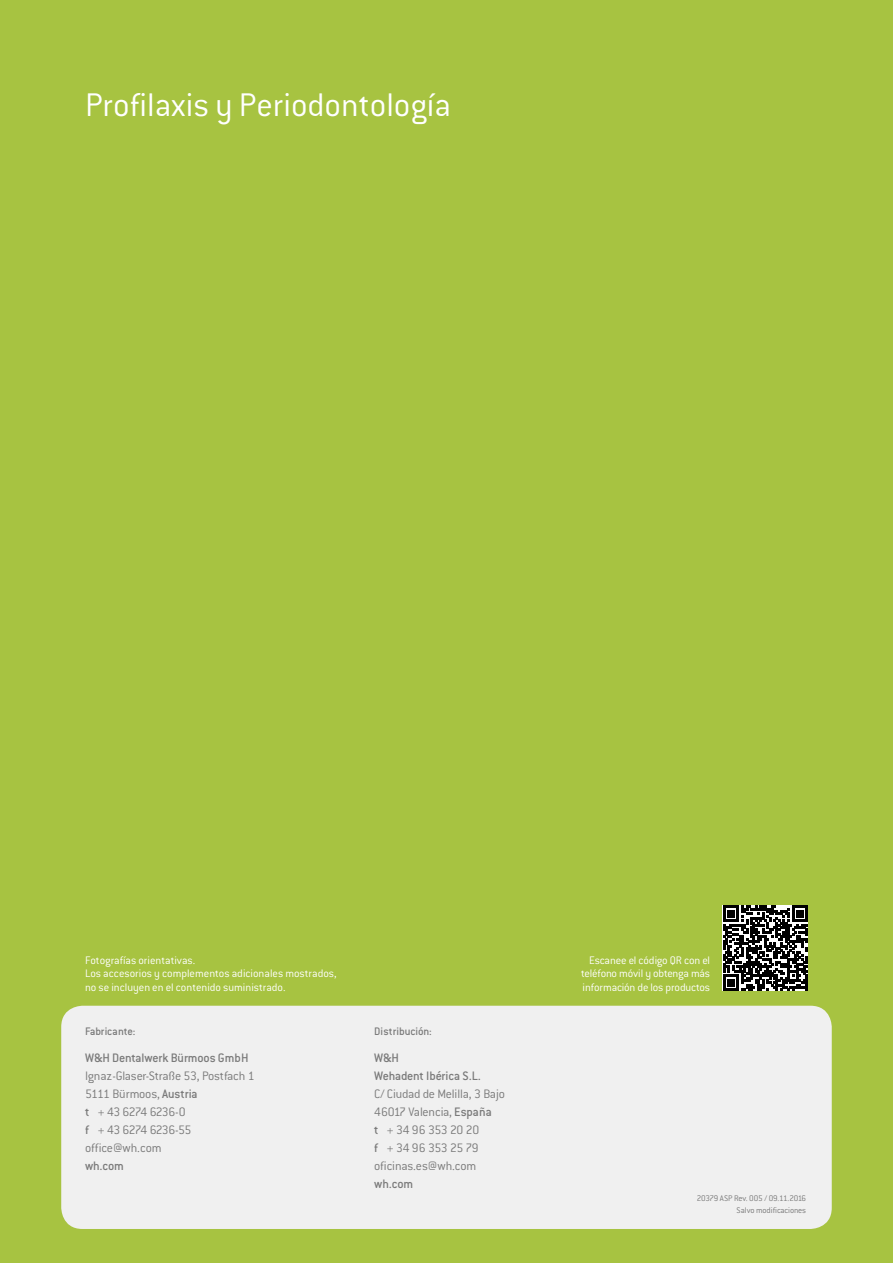
<style>
.page{position:relative;width:893px;height:1263px;background:#a7c341}
.page>*{position:absolute;margin:0;border:0;box-sizing:border-box;transform-origin:0 0}
.t1{font:300 36px "Conduit ITC Pro";color:#fff}
.t2{font:300 13.5px/18px "Conduit ITC Pro";letter-spacing:-.02em;color:#7a7a7a}
.t3{font:500 13.5px/18px "Conduit ITC Pro";letter-spacing:-.015em;color:#7a7a7a}
.t4{font:300 12px/13.5px "Conduit ITC Pro";color:#fff;text-align:justify}
.t5{font:500 12px "Conduit ITC Pro";letter-spacing:-.005em;color:#7a7a7a}
.t6{font:300 9px/12px "Conduit ITC Pro";letter-spacing:-.015em;color:#7a7a7a;text-align:right}
.s1{font-weight:500}
</style>
<div class="page">
<div style="left:61px;top:1006px;width:771px;height:223px;background:#f0f0f0;border-radius:21px"></div>
<svg style="left:723px;top:906px;width:85px;height:85px;background:#565656"></svg>
<h1 class="t1" style="left:85px;top:85px;width:367px">Profilaxis y Periodontología</h1>
<p class="t4" style="left:85px;top:953px;width:253px;text-align:left">Fotografías orientativas.<br>Los accesorios y complementos adicionales mostrados, no se incluyen en el contenido suministrado.</p>
<p class="t5" style="left:85px;top:1025px;width:52px">Fabricante:</p>
<p class="t5" style="left:374px;top:1025px;width:59px">Distribución:</p>
<p class="t3" style="left:85px;top:1049px;width:165px">W&amp;H Dentalwerk Bürmoos GmbH</p>
<p class="t2" style="left:85px;top:1067px;width:171px">Ignaz-Glaser-Straße 53, Postfach 1<br>5111 Bürmoos, <span class="s1">Austria<br>t</span> + 43 6274 6236-0<br><span class="s1">f</span> + 43 6274 6236-55 office@wh.com</p>
<p class="t3" style="left:85px;top:1157px;width:40px">wh.com</p>
<p class="t3" style="left:374px;top:1049px;width:108px">W&amp;H<br>Wehadent Ibérica S.L.</p>
<p class="t2" style="left:374px;top:1085px;width:132px">C/ Ciudad de Melilla, 3 Bajo<br>46017 Valencia, <span class="s1">España<br>t</span> + 34 96 353 20 20<br><span class="s1">f</span> + 34 96 353 25 79 oficinas.es@wh.com</p>
<p class="t3" style="left:374px;top:1175px;width:40px">wh.com</p>
<p class="t4" style="left:581px;top:953px;width:130px;text-indent:8px">Escanee el código QR con el teléfono móvil y obtenga más información de los productos</p>
<p class="t6" style="left:697px;top:1192px;width:111px">20379 ASP Rev. 005 / 09.11.2016<br>Salvo modificaciones</p>
</div>
